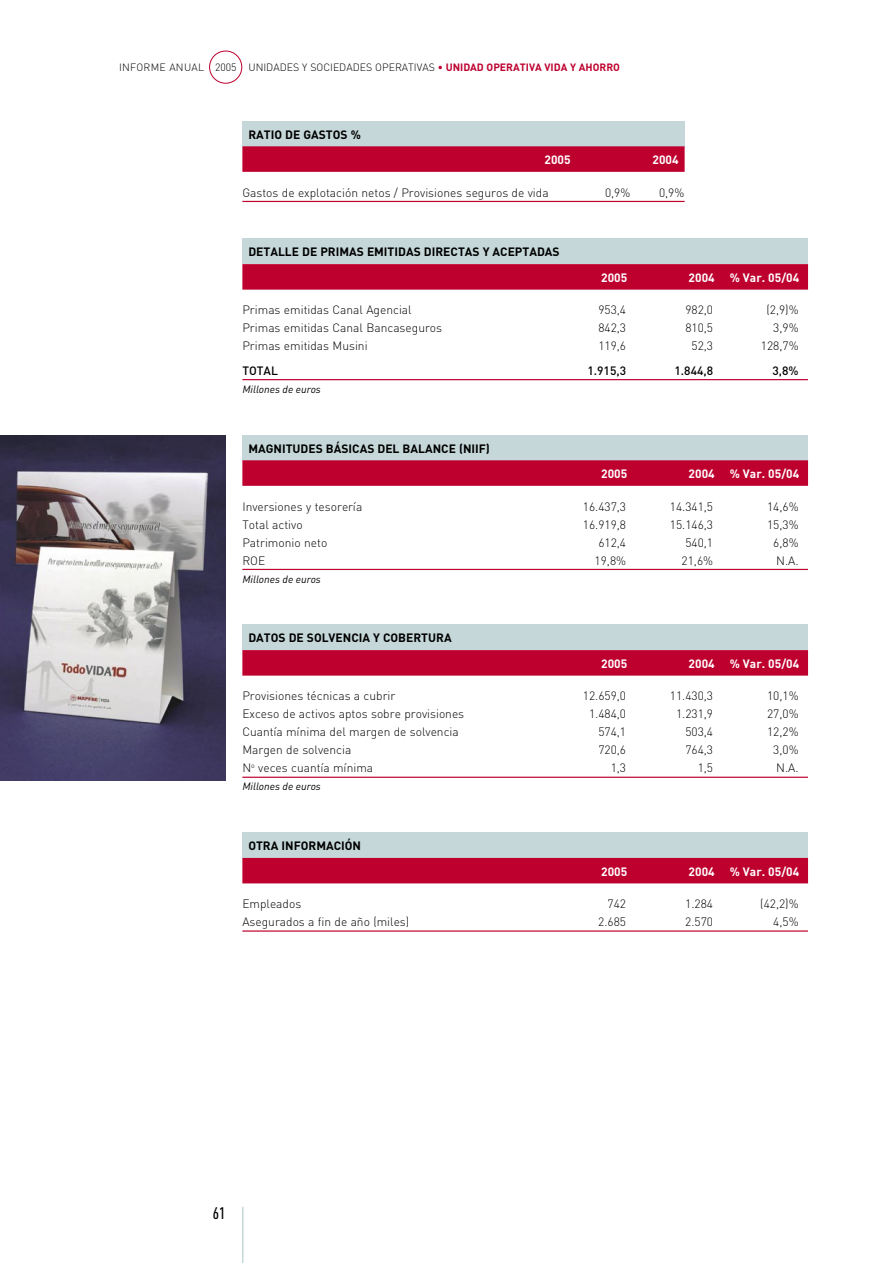
<style>
.page{position:relative;width:893px;height:1263px;background:#fff}
.page>*{position:absolute;margin:0;border:0;box-sizing:border-box;transform-origin:0 0}
.t1{font:500 16.5px "DIN Cond";color:#000}
.TB__Texto{font:300 12px "DIN";color:#000}
.TB_Total{font:300 12px "DIN";color:#000}
.TB__Cabecera{font:700 12px "DIN";color:#000}
.TB__Cabecera-2{font:700 12px "DIN";color:#fff}
.TB_Total-2{font:500 12px "DIN";color:#000}
.t2{font:300 10.5px "DIN";color:#000}
.TB__millones_de{font:italic 10.5px "DIN";color:#000}
.s1{font-weight:700;color:#be002f}
</style>
<div class="page">
<hr style="left:242px;top:1207px;width:1px;height:56px;background:#c5d7d8">
<div style="left:209px;top:51px;width:33px;height:33px;border:1px solid #be002f;border-radius:50%"></div>
<hr style="left:242px;top:201px;width:443px;height:1px;background:#be002f">
<hr style="left:242px;top:379px;width:566px;height:1px;background:#be002f">
<hr style="left:242px;top:569px;width:566px;height:1px;background:#be002f">
<hr style="left:242px;top:777px;width:566px;height:1px;background:#be002f">
<hr style="left:242px;top:930px;width:566px;height:2px;background:#be002f">
<div style="left:242px;top:121px;width:443px;height:25px;background:#c5d7d8"></div>
<svg style="left:242px;top:146px;width:443px;height:26px;background:#be0432"></svg>
<div style="left:242px;top:239px;width:566px;height:25px;background:#c5d7d8"></div>
<svg style="left:242px;top:264px;width:566px;height:26px;background:#bf0432"></svg>
<div style="left:242px;top:435px;width:566px;height:25px;background:#c5d7d8"></div>
<svg style="left:242px;top:460px;width:566px;height:26px;background:#be0432"></svg>
<div style="left:242px;top:625px;width:566px;height:25px;background:#c5d7d8"></div>
<svg style="left:242px;top:650px;width:566px;height:26px;background:#bf0432"></svg>
<div style="left:242px;top:832px;width:566px;height:26px;background:#c5d7d8"></div>
<div style="left:242px;top:858px;width:566px;height:25px;background:#be002f"></div>
<img style="left:0;top:435px;width:225px;height:346px">
<p class="t2" style="left:119px;top:60px;width:502px">INFORME ANUAL 2005 UNIDADES Y SOCIEDADES OPERATIVAS <span class="s1">• UNIDAD OPERATIVA VIDA Y AHORRO</span></p>
<p class="TB__Cabecera" style="left:248px;top:126px;width:114px">RATIO DE GASTOS %</p>
<p class="TB__Cabecera-2" style="left:544px;top:152px;width:28px">2005</p>
<p class="TB__Cabecera-2" style="left:653px;top:152px;width:28px">2004</p>
<p class="TB_Total" style="left:242px;top:185px;width:308px">Gastos de explotación netos / Provisiones seguros de vida</p>
<p class="TB_Total" style="left:605px;top:185px;width:27px">0,9%</p>
<p class="TB_Total" style="left:659px;top:185px;width:27px">0,9%</p>
<p class="TB__Cabecera" style="left:248px;top:244px;width:313px">DETALLE DE PRIMAS EMITIDAS DIRECTAS Y ACEPTADAS</p>
<p class="TB__Cabecera-2" style="left:601px;top:270px;width:28px">2005</p>
<p class="TB__Cabecera-2" style="left:689px;top:270px;width:28px">2004</p>
<p class="TB__Cabecera-2" style="left:730px;top:270px;width:71px">% Var. 05/04</p>
<p class="TB__Texto" style="left:242px;top:303px;width:171px">Primas emitidas Canal Agencial</p>
<p class="TB__Texto" style="left:598px;top:303px;width:29px">953,4</p>
<p class="TB__Texto" style="left:685px;top:303px;width:29px">982,0</p>
<p class="TB__Texto" style="left:766px;top:303px;width:34px">(2,9)%</p>
<p class="TB__Texto" style="left:242px;top:321px;width:201px">Primas emitidas Canal Bancaseguros</p>
<p class="TB__Texto" style="left:598px;top:321px;width:29px">842,3</p>
<p class="TB__Texto" style="left:685px;top:321px;width:29px">810,5</p>
<p class="TB__Texto" style="left:773px;top:321px;width:27px">3,9%</p>
<p class="TB__Texto" style="left:242px;top:339px;width:127px">Primas emitidas Musini</p>
<p class="TB__Texto" style="left:598px;top:339px;width:29px">119,6</p>
<p class="TB__Texto" style="left:691px;top:339px;width:23px">52,3</p>
<p class="TB__Texto" style="left:761px;top:339px;width:39px">128,7%</p>
<p class="TB_Total-2" style="left:242px;top:363px;width:37px">TOTAL</p>
<p class="TB_Total-2" style="left:587px;top:363px;width:40px">1.915,3</p>
<p class="TB_Total-2" style="left:674px;top:363px;width:40px">1.844,8</p>
<p class="TB_Total-2" style="left:772px;top:363px;width:28px">3,8%</p>
<p class="TB__millones_de" style="left:242px;top:382px;width:80px">Millones de euros</p>
<p class="TB__Cabecera" style="left:248px;top:440px;width:243px">MAGNITUDES BÁSICAS DEL BALANCE (NIIF)</p>
<p class="TB__Cabecera-2" style="left:601px;top:466px;width:28px">2005</p>
<p class="TB__Cabecera-2" style="left:689px;top:466px;width:28px">2004</p>
<p class="TB__Cabecera-2" style="left:730px;top:466px;width:71px">% Var. 05/04</p>
<p class="TB__Texto" style="left:242px;top:499px;width:122px">Inversiones y tesorería</p>
<p class="TB__Texto" style="left:583px;top:499px;width:45px">16.437,3</p>
<p class="TB__Texto" style="left:670px;top:499px;width:45px">14.341,5</p>
<p class="TB__Texto" style="left:767px;top:499px;width:33px">14,6%</p>
<p class="TB__Texto" style="left:242px;top:517px;width:62px">Total activo</p>
<p class="TB__Texto" style="left:583px;top:517px;width:45px">16.919,8</p>
<p class="TB__Texto" style="left:670px;top:517px;width:45px">15.146,3</p>
<p class="TB__Texto" style="left:767px;top:517px;width:33px">15,3%</p>
<p class="TB__Texto" style="left:242px;top:535px;width:86px">Patrimonio neto</p>
<p class="TB__Texto" style="left:598px;top:535px;width:29px">612,4</p>
<p class="TB__Texto" style="left:685px;top:535px;width:29px">540,1</p>
<p class="TB__Texto" style="left:773px;top:535px;width:27px">6,8%</p>
<p class="TB_Total" style="left:242px;top:553px;width:24px">ROE</p>
<p class="TB_Total" style="left:595px;top:553px;width:33px">19,8%</p>
<p class="TB_Total" style="left:682px;top:553px;width:33px">21,6%</p>
<p class="TB_Total" style="left:776px;top:553px;width:24px">N.A.</p>
<p class="TB__millones_de" style="left:242px;top:572px;width:80px">Millones de euros</p>
<p class="TB__Cabecera" style="left:248px;top:630px;width:205px">DATOS DE SOLVENCIA Y COBERTURA</p>
<p class="TB__Cabecera-2" style="left:601px;top:656px;width:28px">2005</p>
<p class="TB__Cabecera-2" style="left:689px;top:656px;width:28px">2004</p>
<p class="TB__Cabecera-2" style="left:730px;top:656px;width:71px">% Var. 05/04</p>
<p class="TB__Texto" style="left:242px;top:689px;width:155px">Provisiones técnicas a cubrir</p>
<p class="TB__Texto" style="left:583px;top:689px;width:45px">12.659,0</p>
<p class="TB__Texto" style="left:670px;top:689px;width:45px">11.430,3</p>
<p class="TB__Texto" style="left:767px;top:689px;width:33px">10,1%</p>
<p class="TB__Texto" style="left:242px;top:707px;width:223px">Exceso de activos aptos sobre provisiones</p>
<p class="TB__Texto" style="left:589px;top:707px;width:39px">1.484,0</p>
<p class="TB__Texto" style="left:676px;top:707px;width:39px">1.231,9</p>
<p class="TB__Texto" style="left:767px;top:707px;width:33px">27,0%</p>
<p class="TB__Texto" style="left:242px;top:725px;width:218px">Cuantía mínima del margen de solvencia</p>
<p class="TB__Texto" style="left:598px;top:725px;width:29px">574,1</p>
<p class="TB__Texto" style="left:685px;top:725px;width:29px">503,4</p>
<p class="TB__Texto" style="left:767px;top:725px;width:33px">12,2%</p>
<p class="TB__Texto" style="left:242px;top:743px;width:110px">Margen de solvencia</p>
<p class="TB__Texto" style="left:598px;top:743px;width:29px">720,6</p>
<p class="TB__Texto" style="left:685px;top:743px;width:29px">764,3</p>
<p class="TB__Texto" style="left:773px;top:743px;width:27px">3,0%</p>
<p class="TB_Total" style="left:242px;top:761px;width:132px">N<sup>o</sup> veces cuantía mínima</p>
<p class="TB_Total" style="left:611px;top:761px;width:17px">1,3</p>
<p class="TB_Total" style="left:698px;top:761px;width:17px">1,5</p>
<p class="TB_Total" style="left:776px;top:761px;width:24px">N.A.</p>
<p class="TB__millones_de" style="left:242px;top:780px;width:80px">Millones de euros</p>
<p class="TB__Cabecera" style="left:248px;top:838px;width:114px">OTRA INFORMACIÓN</p>
<p class="TB__Cabecera-2" style="left:601px;top:863px;width:28px">2005</p>
<p class="TB__Cabecera-2" style="left:689px;top:863px;width:28px">2004</p>
<p class="TB__Cabecera-2" style="left:730px;top:863px;width:71px">% Var. 05/04</p>
<p class="TB__Texto" style="left:242px;top:896px;width:60px">Empleados</p>
<p class="TB__Texto" style="left:608px;top:896px;width:20px">742</p>
<p class="TB__Texto" style="left:685px;top:896px;width:29px">1.284</p>
<p class="TB__Texto" style="left:760px;top:896px;width:40px">(42,2)%</p>
<p class="TB_Total" style="left:242px;top:914px;width:168px">Asegurados a fin de año (miles)</p>
<p class="TB_Total" style="left:598px;top:914px;width:29px">2.685</p>
<p class="TB_Total" style="left:685px;top:914px;width:29px">2.570</p>
<p class="TB_Total" style="left:773px;top:914px;width:27px">4,5%</p>
<h1 class="t1" style="left:213px;top:1204px;width:14px">61</h1>
</div>
